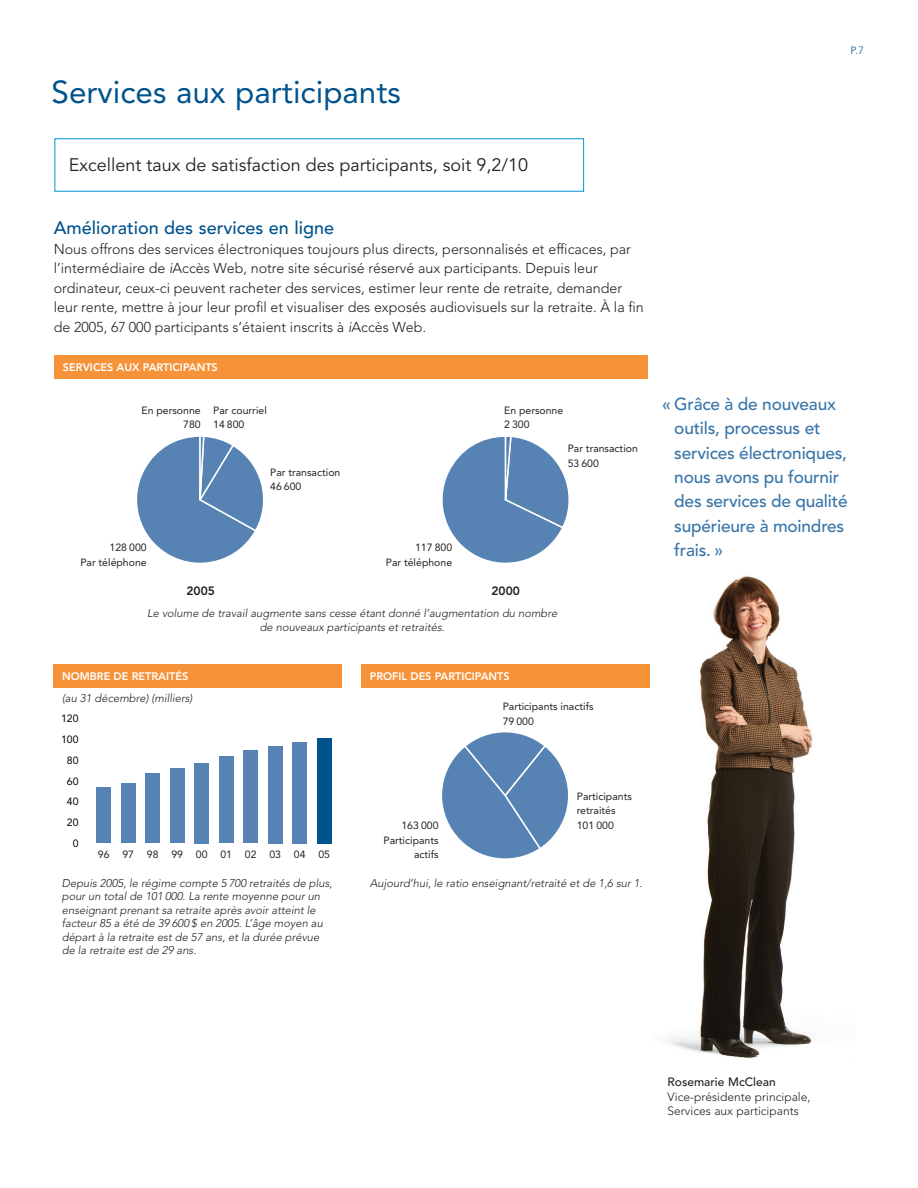
<style>
.page{position:relative;width:918px;height:1188px;background:#fff}
.page>*{position:absolute;margin:0;border:0;box-sizing:border-box;transform-origin:0 0}
.t1{font:31.5px "Avenir";color:#00538d}
.t2{font:18px "Avenir";color:#231f20}
.t3{font:500 18px "Avenir";color:#00538d}
.t4{font:500 17.25px/24.3px "Avenir";letter-spacing:-.01em;color:#3875a9}
.t5{font:300 14.25px/19.5px "Avenir";color:#231f20}
.t6{font:300 12px/14.7px "Avenir";color:#231f20}
.t7{font:500 12px "Avenir";color:#231f20}
.t8{font:800 12px "Avenir";color:#231f20}
.t9{font:300 11.25px/13.5px "Avenir";color:#231f20}
.t10{font:800 10.8px "Avenir";color:#fff}
.t11{font:10.5px/14.7px "Avenir";color:#231f20}
.t12{font:10.5px "Avenir";color:#000}
.t13{font:300 10.5px "Avenir";color:#00538d}
</style>
<div class="page">
<img style="left:649px;top:576px;width:164px;height:482px">
<div style="left:361px;top:664px;width:288px;height:24px;background:#f69238"></div>
<svg style="left:442px;top:732px;width:126px;height:127px"></svg>
<div style="left:54px;top:664px;width:288px;height:24px;background:#f69238"></div>
<div style="left:96px;top:788px;width:15px;height:55px;background:#5683b3"></div>
<div style="left:121px;top:784px;width:15px;height:59px;background:#5683b3"></div>
<div style="left:145px;top:774px;width:15px;height:69px;background:#5683b3"></div>
<div style="left:170px;top:769px;width:15px;height:74px;background:#5683b3"></div>
<div style="left:194px;top:763px;width:15px;height:80px;background:#5683b3"></div>
<div style="left:219px;top:757px;width:15px;height:86px;background:#5683b3"></div>
<div style="left:243px;top:751px;width:15px;height:92px;background:#5683b3"></div>
<div style="left:268px;top:746px;width:15px;height:97px;background:#5683b3"></div>
<div style="left:292px;top:742px;width:15px;height:101px;background:#5683b3"></div>
<div style="left:317px;top:738px;width:15px;height:105px;background:#00538d"></div>
<div style="left:54px;top:355px;width:594px;height:24px;background:#f69238"></div>
<svg style="left:137px;top:436px;width:126px;height:127px"></svg>
<svg style="left:442px;top:436px;width:127px;height:127px"></svg>
<h1 class="t1" style="left:51px;top:79px;width:351px">Services aux participants</h1>
<h2 class="t2" style="left:69px;top:157px;width:461px">Excellent taux de satisfaction des participants, soit 9,2/10</h2>
<h2 class="t3" style="left:54px;top:221px;width:282px">Amélioration des services en ligne</h2>
<p class="t5" style="left:54px;top:240px;width:592px">Nous offrons des services électroniques toujours plus directs, personnalisés et efficaces, par l’intermédiaire de iAccès Web, notre site sécurisé réservé aux participants. Depuis leur ordinateur, ceux-ci peuvent racheter des services, estimer leur rente de retraite, demander leur rente, mettre à jour leur profil et visualiser des exposés audiovisuels sur la retraite. À la fin de 2005, 67 000 participants s’étaient inscrits à iAccès Web.</p>
<p class="t10" style="left:63px;top:363px;width:156px">SERVICES AUX PARTICIPANTS</p>
<p class="t11" style="left:142px;top:404px;width:61px;text-align:right">En personne<br>780</p>
<p class="t11" style="left:213px;top:404px;width:55px">Par courriel<br>14 800</p>
<p class="t11" style="left:80px;top:541px;width:68px;text-align:right">128 000<br>Par téléphone</p>
<p class="t11" style="left:270px;top:466px;width:72px">Par transaction<br>46 600</p>
<p class="t11" style="left:386px;top:541px;width:68px;text-align:right">117 800<br>Par téléphone</p>
<p class="t11" style="left:504px;top:404px;width:61px">En personne<br>2 300</p>
<p class="t11" style="left:568px;top:442px;width:72px">Par transaction<br>53 600</p>
<p class="t8" style="left:186px;top:586px;width:30px">2005</p>
<p class="t8" style="left:491px;top:586px;width:30px">2000</p>
<p class="t9" style="left:147px;top:607px;width:413px;text-align:center">Le volume de travail augmente sans cesse étant donné l’augmentation du nombre de nouveaux participants et retraités.</p>
<p class="t10" style="left:62px;top:672px;width:128px">NOMBRE DE RETRAITÉS</p>
<p class="t9" style="left:62px;top:693px;width:134px">(au 31 décembre) (milliers)</p>
<p class="t12" style="left:61px;top:714px;width:19px">120</p>
<p class="t12" style="left:61px;top:735px;width:19px">100</p>
<p class="t12" style="left:67px;top:756px;width:13px">80</p>
<p class="t12" style="left:67px;top:777px;width:13px">60</p>
<p class="t12" style="left:67px;top:798px;width:13px">40</p>
<p class="t12" style="left:67px;top:818px;width:13px">20</p>
<p class="t12" style="left:73px;top:839px;width:7px">0</p>
<p class="t11" style="left:98px;top:848px;width:234px">96 97 98 99 00 01 02 03 04 05</p>
<p class="t9" style="left:62px;top:877px;width:274px">Depuis 2005, le régime compte 5 700 retraités de plus, pour un total de 101 000. La rente moyenne pour un enseignant prenant sa retraite après avoir atteint le facteur 85 a été de 39 600 $ en 2005. L’âge moyen au départ à la retraite est de 57 ans, et la durée prévue de la retraite est de 29 ans.</p>
<p class="t10" style="left:370px;top:672px;width:141px">PROFIL DES PARTICIPANTS</p>
<p class="t11" style="left:503px;top:700px;width:92px">Participants inactifs<br>79 000</p>
<p class="t11" style="left:577px;top:790px;width:57px">Participants retraités</p>
<p class="t11" style="left:401px;top:819px;width:39px">163 000</p>
<p class="t11" style="left:577px;top:819px;width:39px">101 000</p>
<p class="t11" style="left:383px;top:834px;width:57px;text-align:right">Participants actifs</p>
<p class="t9" style="left:370px;top:877px;width:276px">Aujourd’hui, le ratio enseignant/retraité et de 1,6 sur 1.</p>
<p class="t13" style="left:851px;top:46px;width:15px">P.7</p>
<h3 class="t4" style="left:674px;top:394px;width:175px;text-indent:-12px">« Grâce à de nouveaux outils, processus et services électroniques, nous avons pu fournir des services de qualité supérieure à moindres frais. »</h3>
<p class="t7" style="left:668px;top:1077px;width:110px">Rosemarie McClean</p>
<p class="t6" style="left:668px;top:1090px;width:145px">Vice-présidente principale,<br>Services aux participants</p>
</div>
